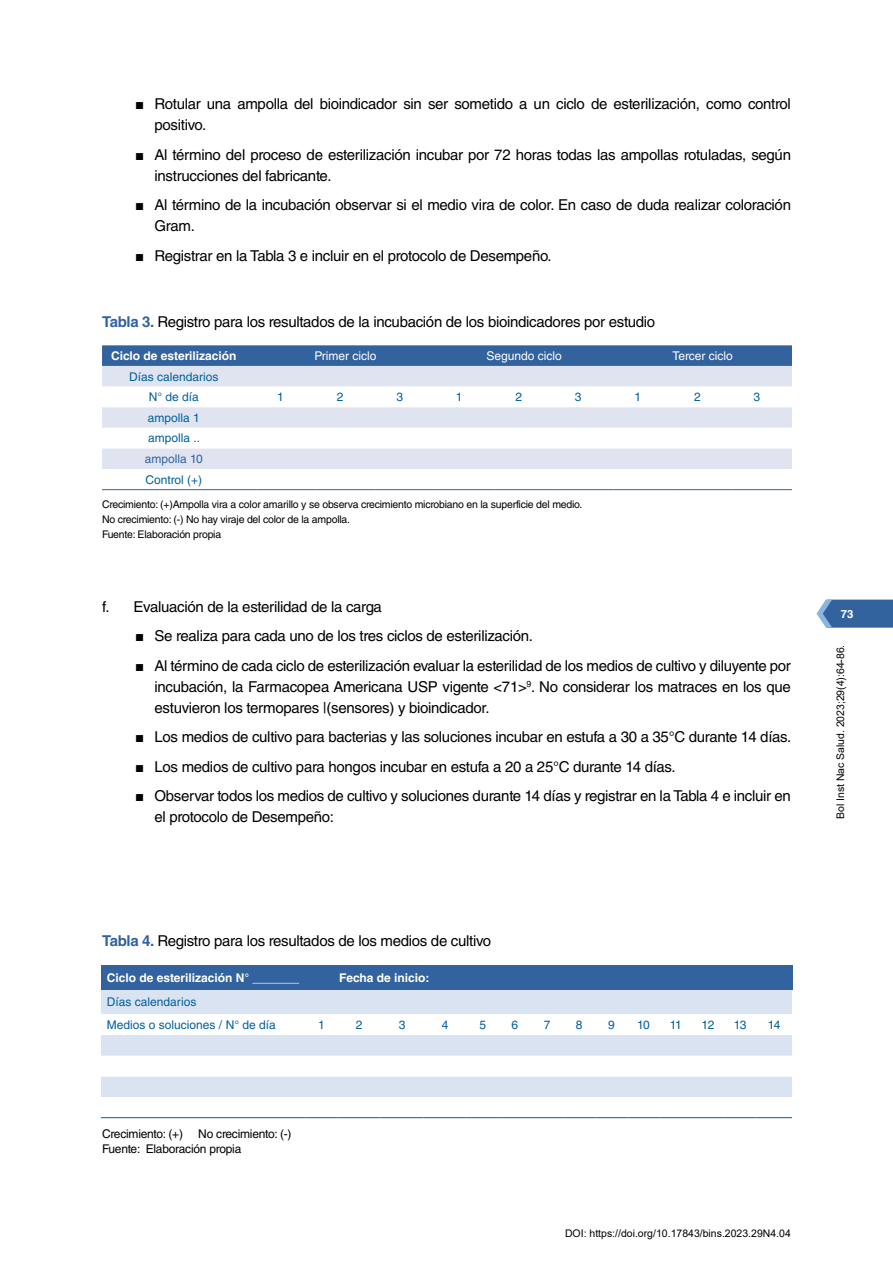
<style>
.page{position:relative;width:893px;height:1263px;background:#fff}
.page>*{position:absolute;margin:0;border:0;box-sizing:border-box;transform-origin:0 0}
.t1{font:15px/21px "Helvetica LT Std";letter-spacing:-.02em;color:#000}
.t2{font:12px/20.5px "Helvetica LT Std";color:#0060a0}
.t3{font:700 12px "Helvetica LT Std";color:#fff}
.t4{font:12px/15px "Helvetica LT Std";letter-spacing:-.02em;color:#000}
.t5{font:12px "Helvetica LT Std";color:#fff}
.t6{font:12px "Helvetica LT Std";color:#32639e}
.t7{font:700 11.4px "Helvetica LT Std";color:#fff}
.t8{font:10.5px/15px "Helvetica LT Std";letter-spacing:-.02em;color:#000}
.t9{font:10.5px "Arial";color:#000}
.s1{font-family:"Arial"}
.s2{font-weight:700;color:#32639e}
</style>
<div class="page">
<svg style="left:816px;top:600px;width:77px;height:28px;background:#4875aa"></svg>
<svg style="left:102px;top:345px;width:690px;height:21px;background:#36669f"></svg>
<div style="left:102px;top:366px;width:690px;height:21px;background:#e0e4f1"></div>
<svg style="left:102px;top:407px;width:690px;height:62px;fill:#e0e4f1"></svg>
<hr style="left:102px;top:489px;width:154px;height:1px;background:#32639e">
<hr style="left:256px;top:489px;width:60px;height:1px;background:#32639e">
<hr style="left:316px;top:489px;width:59px;height:1px;background:#32639e">
<hr style="left:375px;top:489px;width:60px;height:1px;background:#32639e">
<hr style="left:435px;top:489px;width:59px;height:1px;background:#32639e">
<hr style="left:494px;top:489px;width:60px;height:1px;background:#32639e">
<hr style="left:554px;top:489px;width:59px;height:1px;background:#32639e">
<hr style="left:613px;top:489px;width:60px;height:1px;background:#32639e">
<hr style="left:673px;top:489px;width:59px;height:1px;background:#32639e">
<hr style="left:732px;top:489px;width:60px;height:1px;background:#32639e">
<div style="left:101px;top:966px;width:691px;height:24px;background:#32639e"></div>
<div style="left:101px;top:990px;width:691px;height:24px;background:#dae3f2"></div>
<svg style="left:101px;top:1035px;width:691px;height:62px;fill:#dae3f2"></svg>
<hr style="left:101px;top:1117px;width:204px;height:1px;background:#0060a0">
<hr style="left:305px;top:1117px;width:33px;height:1px;background:#0060a0">
<hr style="left:338px;top:1117px;width:43px;height:1px;background:#0060a0">
<hr style="left:381px;top:1117px;width:43px;height:1px;background:#0060a0">
<hr style="left:424px;top:1117px;width:43px;height:1px;background:#0060a0">
<hr style="left:467px;top:1117px;width:32px;height:1px;background:#0060a0">
<hr style="left:499px;top:1117px;width:32px;height:1px;background:#0060a0">
<hr style="left:531px;top:1117px;width:32px;height:1px;background:#0060a0">
<hr style="left:563px;top:1117px;width:32px;height:1px;background:#0060a0">
<hr style="left:595px;top:1117px;width:33px;height:1px;background:#0060a0">
<hr style="left:628px;top:1117px;width:32px;height:1px;background:#0060a0">
<hr style="left:660px;top:1117px;width:32px;height:1px;background:#0060a0">
<hr style="left:692px;top:1117px;width:32px;height:1px;background:#0060a0">
<hr style="left:724px;top:1117px;width:32px;height:1px;background:#0060a0">
<hr style="left:756px;top:1117px;width:36px;height:1px;background:#0060a0">
<p class="t1" style="left:155px;top:93px;width:638px;text-indent:-20px"><span class="s1">■</span> Rotular una ampolla del bioindicador sin ser sometido a un ciclo de esterilización, como control positivo.</p>
<p class="t1" style="left:155px;top:144px;width:638px;text-indent:-20px"><span class="s1">■</span> Al término del proceso de esterilización incubar por 72 horas todas las ampollas rotuladas, según instrucciones del fabricante.</p>
<p class="t1" style="left:155px;top:194px;width:638px;text-indent:-20px"><span class="s1">■</span> Al término de la incubación observar si el medio vira de color. En caso de duda realizar coloración<br>Gram.</p>
<p class="t1" style="left:135px;top:245px;width:418px"><span class="s1">■</span> Registrar en la Tabla 3 e incluir en el protocolo de Desempeño.</p>
<p class="t1" style="left:102px;top:311px;width:555px"><span class="s2">Tabla 3.</span> Registro para los resultados de la incubación de los bioindicadores por estudio</p>
<p class="t3" style="left:111px;top:348px;width:127px">Ciclo de esterilización</p>
<p class="t5" style="left:314px;top:349px;width:64px">Primer ciclo</p>
<p class="t5" style="left:486px;top:349px;width:77px">Segundo ciclo</p>
<p class="t5" style="left:672px;top:349px;width:62px">Tercer ciclo</p>
<p class="t2" style="left:129px;top:366px;width:91px;text-align:center">Días calendarios<br>N° de día</p>
<p class="t2" style="left:277px;top:387px;width:8px">1</p>
<p class="t2" style="left:337px;top:387px;width:8px">2</p>
<p class="t2" style="left:396px;top:387px;width:8px">3</p>
<p class="t2" style="left:456px;top:387px;width:8px">1</p>
<p class="t2" style="left:515px;top:387px;width:8px">2</p>
<p class="t2" style="left:575px;top:387px;width:8px">3</p>
<p class="t2" style="left:634px;top:387px;width:8px">1</p>
<p class="t2" style="left:694px;top:387px;width:8px">2</p>
<p class="t2" style="left:754px;top:387px;width:8px">3</p>
<p class="t2" style="left:148px;top:407px;width:54px">ampolla 1 ampolla ..</p>
<p class="t6" style="left:145px;top:452px;width:60px">ampolla 10</p>
<p class="t2" style="left:146px;top:469px;width:58px">Control (+)</p>
<p class="t8" style="left:102px;top:497px;width:482px">Crecimiento: (+)Ampolla vira a color amarillo y se observa crecimiento microbiano en la superficie del medio.<br>No crecimiento: (-) No hay viraje del color de la ampolla.<br>Fuente: Elaboración propia</p>
<p class="t1" style="left:102px;top:596px;width:281px">f. Evaluación de la esterilidad de la carga</p>
<p class="t1" style="left:135px;top:626px;width:400px"><span class="s1">■</span> Se realiza para cada uno de los tres ciclos de esterilización.</p>
<p class="t1" style="left:155px;top:655px;width:638px;text-align:justify;text-indent:-19px"><span class="s1">■</span> Al término de cada ciclo de esterilización evaluar la esterilidad de los medios de cultivo y diluyente por incubación, la Farmacopea Americana USP vigente &lt;71&gt;<sup>9</sup>. No considerar los matraces en los que estuvieron los termopares |(sensores) y bioindicador.</p>
<p class="t1" style="left:135px;top:727px;width:658px"><span class="s1">■</span> Los medios de cultivo para bacterias y las soluciones incubar en estufa a 30 a 35°C durante 14 días.</p>
<p class="t1" style="left:135px;top:756px;width:542px"><span class="s1">■</span> Los medios de cultivo para hongos incubar en estufa a 20 a 25°C durante 14 días.</p>
<p class="t1" style="left:155px;top:786px;width:638px;text-indent:-19px"><span class="s1">■</span> Observar todos los medios de cultivo y soluciones durante 14 días y registrar en la Tabla 4 e incluir en el protocolo de Desempeño:</p>
<p class="t1" style="left:102px;top:930px;width:391px"><span class="s2">Tabla 4.</span> Registro para los resultados de los medios de cultivo</p>
<p class="t3" style="left:107px;top:971px;width:194px">Ciclo de esterilización N° _______</p>
<p class="t3" style="left:339px;top:971px;width:92px">Fecha de inicio:</p>
<p class="t2" style="left:107px;top:991px;width:170px;line-height:22.4px">Días calendarios<br>Medios o soluciones / N° de día</p>
<p class="t2" style="left:318px;top:1014px;width:8px">1</p>
<p class="t2" style="left:356px;top:1014px;width:8px">2</p>
<p class="t2" style="left:399px;top:1014px;width:8px">3</p>
<p class="t2" style="left:442px;top:1014px;width:8px">4</p>
<p class="t2" style="left:479px;top:1014px;width:8px">5</p>
<p class="t2" style="left:511px;top:1014px;width:8px">6</p>
<p class="t2" style="left:544px;top:1014px;width:8px">7</p>
<p class="t2" style="left:576px;top:1014px;width:8px">8</p>
<p class="t2" style="left:608px;top:1014px;width:8px">9</p>
<p class="t2" style="left:637px;top:1014px;width:14px">10</p>
<p class="t2" style="left:670px;top:1014px;width:13px">11</p>
<p class="t2" style="left:702px;top:1014px;width:14px">12</p>
<p class="t2" style="left:734px;top:1014px;width:14px">13</p>
<p class="t2" style="left:768px;top:1014px;width:14px">14</p>
<p class="t4" style="left:102px;top:1126px;width:82px">Crecimiento: (+)</p>
<p class="t4" style="left:102px;top:1126px;width:191px;text-indent:96px">No crecimiento: (-)<br>Fuente: Elaboración propia</p>
<p class="t9" style="left:565px;top:1225px;width:227px">DOI: https://doi.org/10.17843/bins.2023.29N4.04</p>
<p class="t7" style="left:841px;top:607px;width:14px">73</p>
<p class="t9" style="left:833px;top:818px;width:175px;rotate:-90deg">Bol Inst Nac Salud. 2023;29(4):64-86.</p>
</div>
